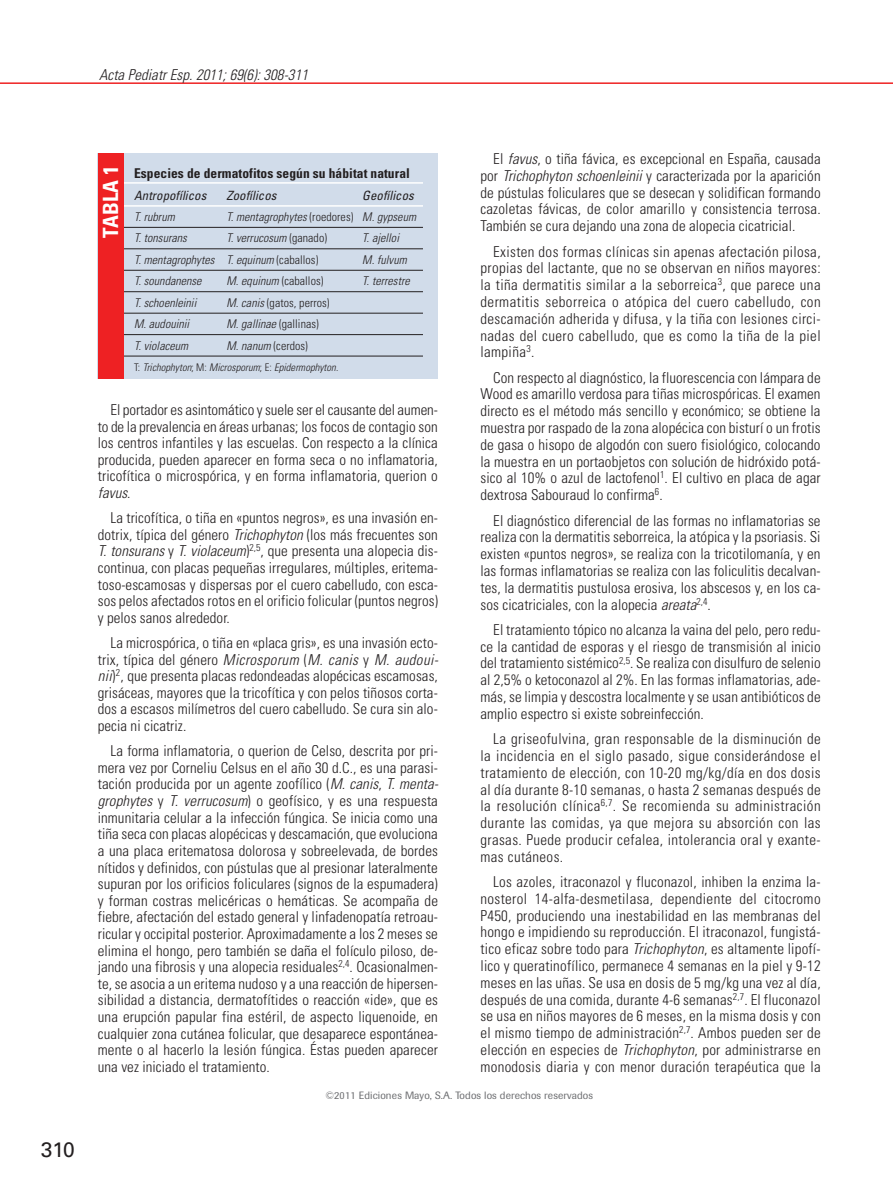
<style>
.page{position:relative;width:893px;height:1191px;background:#fff}
.page>*{position:absolute;margin:0;border:0;box-sizing:border-box;transform-origin:0 0}
.t1{font:700 condensed 21px "Univers LT Std";letter-spacing:.005em;color:#fff}
.t2{font:21px "Univers LT Std";color:#231f20}
.t3{font:300 condensed 15px/16.8px "Univers LT Std";letter-spacing:.005em;color:#231f20;text-align:justify}
.t4{font:italic 300 condensed 15px "Univers LT Std";letter-spacing:.005em;color:#231f20}
.t5{font:700 condensed 13.5px "Univers LT Std";letter-spacing:.005em;color:#231f20}
.t6{font:italic condensed 12.75px "Univers LT Std";letter-spacing:.005em;color:#231f20}
.t7{font:italic 300 condensed 12px "Univers LT Std";letter-spacing:.005em;color:#231f20}
.t8{font:300 condensed 12px "Univers LT Std";letter-spacing:.005em;color:#231f20}
.t9{font:10.5px "Imago";letter-spacing:.01em;color:#6c6d70}
.t10{font:italic 300 condensed 10.5px "Univers LT Std";letter-spacing:.005em;color:#231f20}
.s1{font-style:normal}
.s2{font-style:italic}
</style>
<div class="page">
<hr style="left:0;top:82px;width:893px;height:2px;background:#ee2123">
<div style="left:98px;top:153px;width:340px;height:225px;background:#d1dcea"></div>
<hr style="left:113px;top:182px;width:310px;height:2px;background:#fff">
<hr style="left:113px;top:227px;width:310px;height:1px;background:#231f20">
<hr style="left:113px;top:248px;width:310px;height:1px;background:#231f20">
<hr style="left:113px;top:270px;width:310px;height:1px;background:#231f20">
<hr style="left:113px;top:291px;width:310px;height:1px;background:#231f20">
<hr style="left:113px;top:313px;width:310px;height:1px;background:#231f20">
<hr style="left:113px;top:334px;width:310px;height:1px;background:#231f20">
<hr style="left:113px;top:356px;width:310px;height:1px;background:#231f20">
<hr style="left:113px;top:205px;width:310px;height:2px;background:#fff">
<div style="left:98px;top:153px;width:25px;height:225px;background:#ee2123"></div>
<p class="t4" style="left:99px;top:67px;width:210px">Acta Pediatr Esp. 2011; 69(6): 308-311</p>
<h1 class="t2" style="left:41px;top:1139px;width:36px">310</h1>
<h1 class="t1" style="left:101px;top:237px;width:73px;rotate:-90deg">TABLA 1</h1>
<p class="t5" style="left:134px;top:167px;width:277px">Especies de dermatofitos según su hábitat natural</p>
<p class="t6" style="left:134px;top:189px;width:74px">Antropofílicos</p>
<p class="t6" style="left:226px;top:189px;width:52px">Zoofílicos</p>
<p class="t6" style="left:362px;top:189px;width:53px">Geofílicos</p>
<p class="t7" style="left:134px;top:211px;width:42px">T. rubrum</p>
<p class="t7" style="left:226px;top:211px;width:191px">T. mentagrophytes <span class="s1">(roedores)</span> M. gypseum</p>
<p class="t7" style="left:134px;top:232px;width:54px">T. tonsurans</p>
<p class="t7" style="left:226px;top:232px;width:102px">T. verrucosum <span class="s1">(ganado)</span></p>
<p class="t7" style="left:362px;top:232px;width:38px">T. ajelloi</p>
<p class="t7" style="left:134px;top:254px;width:186px">T. mentagrophytes T. equinum <span class="s1">(caballos)</span></p>
<p class="t7" style="left:362px;top:254px;width:46px">M. fulvum</p>
<p class="t7" style="left:134px;top:275px;width:69px">T. soundanense</p>
<p class="t8" style="left:226px;top:275px;width:99px"><span class="s2">M. equinum</span> (caballos)</p>
<p class="t7" style="left:362px;top:275px;width:49px">T. terrestre</p>
<p class="t7" style="left:134px;top:297px;width:64px">T. schoenleinii</p>
<p class="t8" style="left:226px;top:297px;width:105px"><span class="s2">M. canis</span> (gatos, perros)</p>
<p class="t7" style="left:134px;top:318px;width:57px">M. audouinii</p>
<p class="t7" style="left:226px;top:318px;width:94px">M. gallinae <span class="s1">(gallinas)</span></p>
<p class="t7" style="left:134px;top:340px;width:56px">T. violaceum</p>
<p class="t8" style="left:226px;top:340px;width:83px"><span class="s2">M. nanum</span> (cerdos)</p>
<p class="t10" style="left:134px;top:362px;width:206px"><span class="s1">T:</span> Trichophyton<span class="s1">; M:</span> Microsporum<span class="s1">; E:</span> Epidermophyton<span class="s1">.</span></p>
<p class="t3" style="left:98px;top:402px;width:342px;text-indent:13px">El portador es asintomático y suele ser el causante del aumen&shy;to de la prevalencia en áreas urbanas; los focos de contagio son los centros infantiles y las escuelas. Con respecto a la clínica producida, pueden aparecer en forma seca o no inflamatoria, tricofítica o microspórica, y en forma inflamatoria, querion o <span class="s2">favus</span>.</p>
<p class="t3" style="left:98px;top:510px;width:342px;text-indent:13px">La tricofítica, o tiña en «puntos negros», es una invasión en&shy;dotrix, típica del género <span class="s2">Trichophyton</span> (los más frecuentes son <span class="s2">T. tonsurans</span> y <span class="s2">T. violaceum</span>)<sup>2,5</sup>, que presenta una alopecia dis&shy;continua, con placas pequeñas irregulares, múltiples, eritema&shy;toso-escamosas y dispersas por el cuero cabelludo, con esca&shy;sos pelos afectados rotos en el orificio folicular (puntos negros) y pelos sanos alrededor.</p>
<p class="t3" style="left:98px;top:635px;width:342px;text-indent:13px">La microspórica, o tiña en «placa gris», es una invasión ecto&shy;trix, típica del género <span class="s2">Microsporum</span> (<span class="s2">M. canis</span> y <span class="s2">M. audoui&shy;nii</span>)<sup>2</sup>, que presenta placas redondeadas alopécicas escamosas, grisáceas, mayores que la tricofítica y con pelos tiñosos corta&shy;dos a escasos milímetros del cuero cabelludo. Se cura sin alo&shy;pecia ni cicatriz.</p>
<p class="t3" style="left:98px;top:743px;width:342px;text-indent:13px">La forma inflamatoria, o querion de Celso, descrita por pri&shy;mera vez por Corneliu Celsus en el año 30 d.C., es una parasi&shy;tación producida por un agente zoofílico (<span class="s2">M. canis</span>, <span class="s2">T. menta&shy;grophytes</span> y <span class="s2">T. verrucosum</span>) o geofísico, y es una respuesta inmunitaria celular a la infección fúngica. Se inicia como una tiña seca con placas alopécicas y descamación, que evoluciona a una placa eritematosa dolorosa y sobreelevada, de bordes nítidos y definidos, con pústulas que al presionar lateralmente supuran por los orificios foliculares (signos de la espumadera) y forman costras melicéricas o hemáticas. Se acompaña de fiebre, afectación del estado general y linfadenopatía retroau&shy;ricular y occipital posterior. Aproximadamente a los 2 meses se elimina el hongo, pero también se daña el folículo piloso, de&shy;jando una fibrosis y una alopecia residuales<sup>2,4</sup>. Ocasionalmen&shy;te, se asocia a un eritema nudoso y a una reacción de hipersen&shy;sibilidad a distancia, dermatofítides o reacción «ide», que es una erupción papular fina estéril, de aspecto liquenoide, en cualquier zona cutánea folicular, que desaparece espontánea&shy;mente o al hacerlo la lesión fúngica. Éstas pueden aparecer una vez iniciado el tratamiento.</p>
<p class="t3" style="left:480px;top:151px;width:342px;text-indent:13px">El <span class="s2">favus</span>, o tiña fávica, es excepcional en España, causada por <span class="s2">Trichophyton schoenleinii</span> y caracterizada por la aparición de pústulas foliculares que se desecan y solidifican formando cazoletas fávicas, de color amarillo y consistencia terrosa.<br>También se cura dejando una zona de alopecia cicatricial.</p>
<p class="t3" style="left:480px;top:244px;width:342px;text-indent:13px">Existen dos formas clínicas sin apenas afectación pilosa, propias del lactante, que no se observan en niños mayores: la tiña dermatitis similar a la seborreica<sup>3</sup>, que parece una dermatitis seborreica o atópica del cuero cabelludo, con descamación adherida y difusa, y la tiña con lesiones circi&shy;nadas del cuero cabelludo, que es como la tiña de la piel lampiña<sup>3</sup>.</p>
<p class="t3" style="left:480px;top:370px;width:342px;text-indent:13px">Con respecto al diagnóstico, la fluorescencia con lámpara de Wood es amarillo verdosa para tiñas microspóricas. El examen directo es el método más sencillo y económico; se obtiene la muestra por raspado de la zona alopécica con bisturí o un frotis de gasa o hisopo de algodón con suero fisiológico, colocando la muestra en un portaobjetos con solución de hidróxido potá&shy;sico al 10% o azul de lactofenol<sup>1</sup>. El cultivo en placa de agar dextrosa Sabouraud lo confirma<sup>6</sup>.</p>
<p class="t3" style="left:480px;top:513px;width:342px;text-indent:13px">El diagnóstico diferencial de las formas no inflamatorias se realiza con la dermatitis seborreica, la atópica y la psoriasis. Si existen «puntos negros», se realiza con la tricotilomanía, y en las formas inflamatorias se realiza con las foliculitis decalvan&shy;tes, la dermatitis pustulosa erosiva, los abscesos y, en los ca&shy;sos cicatriciales, con la alopecia <span class="s2">areata</span><sup>2,4</sup>.</p>
<p class="t3" style="left:480px;top:622px;width:342px;text-indent:13px">El tratamiento tópico no alcanza la vaina del pelo, pero redu&shy;ce la cantidad de esporas y el riesgo de transmisión al inicio del tratamiento sistémico<sup>2,5</sup>. Se realiza con disulfuro de selenio al 2,5% o ketoconazol al 2%. En las formas inflamatorias, ade&shy;más, se limpia y descostra localmente y se usan antibióticos de amplio espectro si existe sobreinfección.</p>
<p class="t3" style="left:480px;top:731px;width:342px;text-indent:13px">La griseofulvina, gran responsable de la disminución de la incidencia en el siglo pasado, sigue considerándose el tratamiento de elección, con 10-20 mg/kg/día en dos dosis al día durante 8-10 semanas, o hasta 2 semanas después de la resolución clínica<sup>6,7</sup>. Se recomienda su administración durante las comidas, ya que mejora su absorción con las grasas. Puede producir cefalea, intolerancia oral y exante&shy;mas cutáneos.</p>
<p class="t3" style="left:480px;top:874px;width:342px;text-indent:13px">Los azoles, itraconazol y fluconazol, inhiben la enzima la&shy;nosterol 14-alfa-desmetilasa, dependiente del citocromo P450, produciendo una inestabilidad en las membranas del hongo e impidiendo su reproducción. El itraconazol, fungistá&shy;tico eficaz sobre todo para <span class="s2">Trichophyton</span>, es altamente lipofí&shy;lico y queratinofílico, permanece 4 semanas en la piel y 9-12 meses en las uñas. Se usa en dosis de 5 mg/kg una vez al día, después de una comida, durante 4-6 semanas<sup>2,7</sup>. El fluconazol se usa en niños mayores de 6 meses, en la misma dosis y con el mismo tiempo de administración<sup>2,7</sup>. Ambos pueden ser de elección en especies de <span class="s2">Trichophyton</span>, por administrarse en monodosis diaria y con menor duración terapéutica que la</p>
<p class="t9" style="left:325px;top:1091px;width:269px">©2011 Ediciones Mayo, S.A. Todos los derechos reservados</p>
</div>
